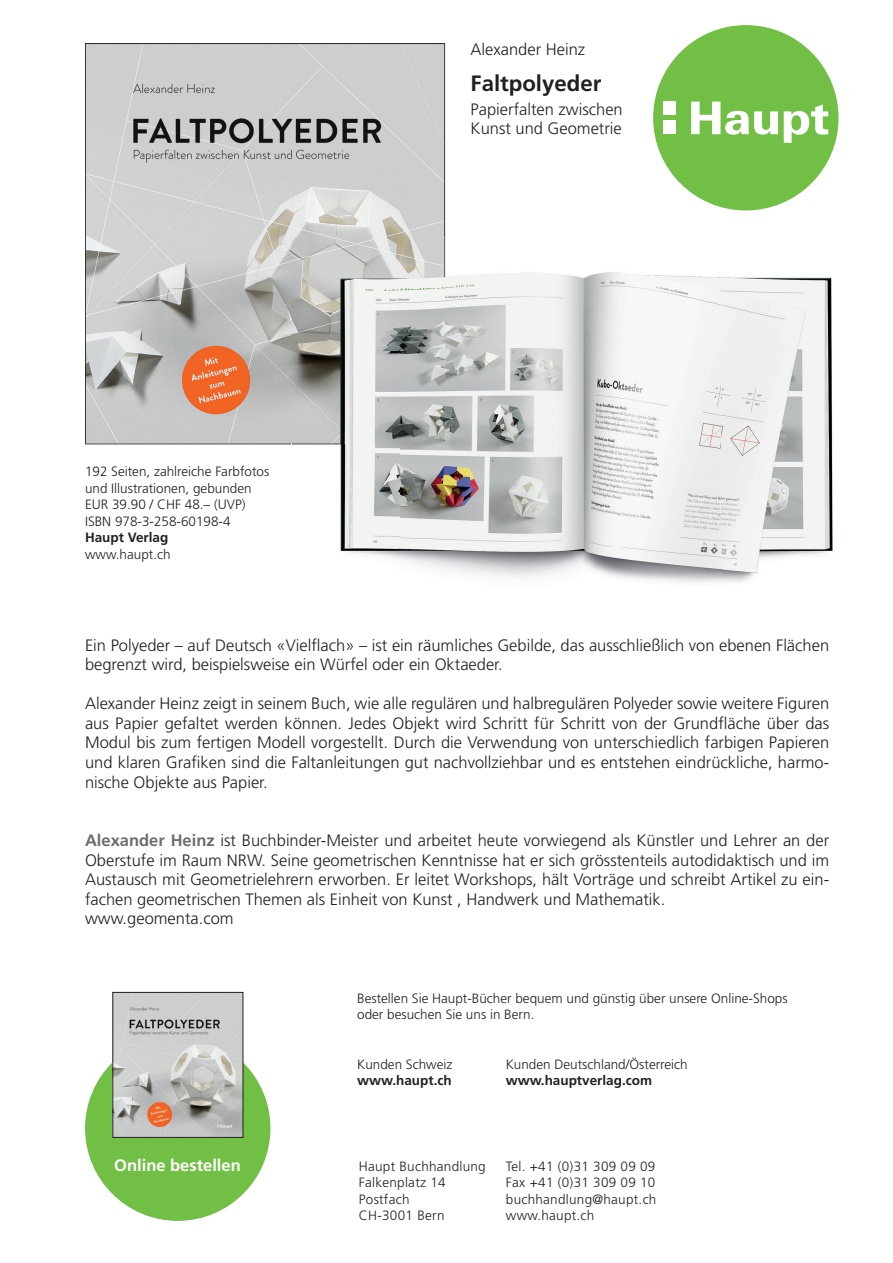
<style>
.page{position:relative;width:893px;height:1263px;background:#fff}
.page>*{position:absolute;margin:0;border:0;box-sizing:border-box;transform-origin:0 0}
.t1{font:700 22.2px "Frutiger";color:#231f20}
.t2{font:300 16.5px/19.5px "Frutiger";color:#231f20}
.t3{font:700 16.5px "Frutiger";color:#fff}
.t4{font:300 13.5px/16.5px "Frutiger";color:#231f20}
.t5{font:300 13.5px "Frutiger";letter-spacing:.02em;color:#231f20}
.t6{font:700 13.5px "Frutiger";color:#231f20}
.s1{font-weight:700;color:#6c6d70}
</style>
<div class="page">
<svg style="left:85px;top:43px;width:360px;height:401px;background:#c4c1bf"></svg>
<div style="left:653px;top:25px;width:185px;height:185px;background:#71bf44;border-radius:50%"></div>
<svg style="left:691px;top:102px;width:87px;height:33px"></svg>
<svg style="left:784px;top:104px;width:44px;height:39px"></svg>
<div style="left:663px;top:102px;width:13px;height:13px;background:#fff"></div>
<div style="left:663px;top:121px;width:13px;height:13px;background:#fff"></div>
<div style="left:85px;top:1035px;width:185px;height:186px;background:#71bf44;border-radius:50%"></div>
<img style="left:114px;top:994px;width:127px;height:142px">
<div style="left:112px;top:992px;width:131px;height:146px;border:1px solid #231f20"></div>
<img style="left:400px;top:237px;width:433px;height:346px">
<img style="left:292px;top:444px;width:108px;height:115px">
<img style="left:292px;top:237px;width:153px;height:207px">
<p class="t4" style="left:85px;top:463px;width:186px">192 Seiten, zahlreiche Farbfotos und Illustrationen, gebunden<br>EUR 39.90 / CHF 48.– (UVP)<br>ISBN 978-3-258-60198-4</p>
<p class="t6" style="left:85px;top:530px;width:85px">Haupt Verlag</p>
<p class="t4" style="left:85px;top:546px;width:87px">www.haupt.ch</p>
<p class="t2" style="left:471px;top:40px;width:116px">Alexander Heinz</p>
<h1 class="t1" style="left:471px;top:70px;width:132px">Faltpolyeder</h1>
<p class="t2" style="left:471px;top:100px;width:154px">Papierfalten zwischen<br>Kunst und Geometrie</p>
<p class="t2" style="left:85px;top:636px;width:746px">Ein Polyeder – auf Deutsch «Vielflach» – ist ein räumliches Gebilde, das ausschließlich von ebenen Flächen begrenzt wird, beispielsweise ein Würfel oder ein Oktaeder.</p>
<p class="t2" style="left:85px;top:694px;width:746px;text-align:justify">Alexander Heinz zeigt in seinem Buch, wie alle regulären und halbregulären Polyeder sowie weitere Figuren aus Papier gefaltet werden können. Jedes Objekt wird Schritt für Schritt von der Grundfläche über das Modul bis zum fertigen Modell vorgestellt. Durch die Verwendung von unterschiedlich farbigen Papieren und klaren Grafiken sind die Faltanleitungen gut nachvollziehbar und es entstehen eindrückliche, harmo&shy;nische Objekte aus Papier.</p>
<p class="t2" style="left:85px;top:831px;width:746px"><span class="s1">Alexander Heinz</span> ist Buchbinder-Meister und arbeitet heute vorwiegend als Künstler und Lehrer an der Oberstufe im Raum NRW. Seine geometrischen Kenntnisse hat er sich grösstenteils autodidaktisch und im Austausch mit Geometrielehrern erworben. Er leitet Workshops, hält Vorträge und schreibt Artikel zu ein&shy;fachen geometrischen Themen als Einheit von Kunst , Handwerk und Mathematik.<br>www.geomenta.com</p>
<p class="t3" style="left:114px;top:1155px;width:128px">Online bestellen</p>
<p class="t4" style="left:357px;top:990px;width:432px">Bestellen Sie Haupt-Bücher bequem und günstig über unsere Online-Shops oder besuchen Sie uns in Bern.</p>
<p class="t4" style="left:357px;top:1056px;width:97px">Kunden Schweiz</p>
<p class="t4" style="left:506px;top:1056px;width:184px">Kunden Deutschland/Österreich</p>
<p class="t6" style="left:357px;top:1072px;width:96px">www.haupt.ch</p>
<p class="t6" style="left:506px;top:1072px;width:148px">www.hauptverlag.com</p>
<p class="t5" style="left:359px;top:1158px;width:128px">Haupt Buchhandlung</p>
<p class="t5" style="left:506px;top:1158px;width:151px">Tel. +41 (0)31 309 09 09</p>
<p class="t5" style="left:359px;top:1175px;width:88px">Falkenplatz 14</p>
<p class="t5" style="left:506px;top:1175px;width:151px">Fax +41 (0)31 309 09 10</p>
<p class="t5" style="left:359px;top:1191px;width:52px">Postfach</p>
<p class="t5" style="left:506px;top:1191px;width:152px">buchhandlung@haupt.ch</p>
<p class="t5" style="left:359px;top:1208px;width:87px">CH-3001 Bern</p>
<p class="t5" style="left:506px;top:1208px;width:90px">www.haupt.ch</p>
</div>
